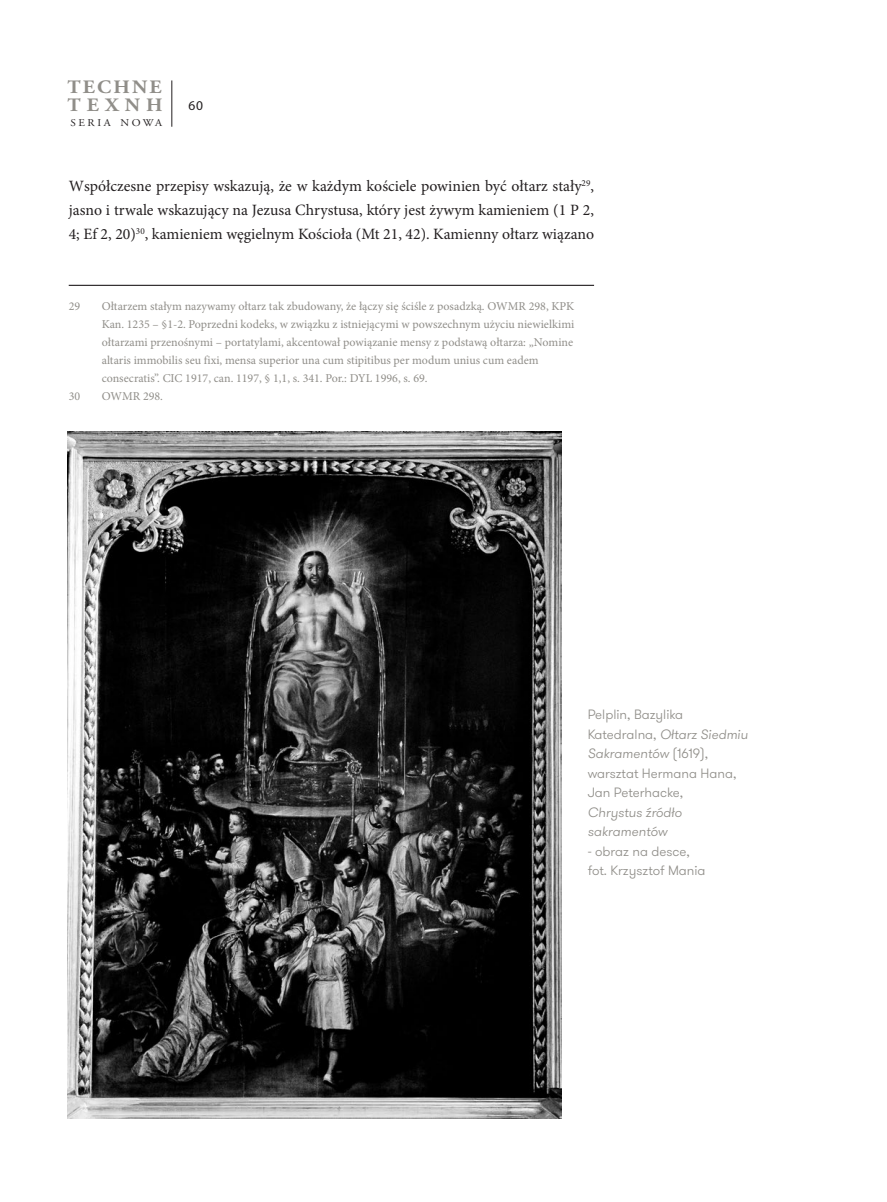
<style>
.page{position:relative;width:887px;height:1202px;background:#fff}
.page>*{position:absolute;margin:0;border:0;box-sizing:border-box;transform-origin:0 0}
.t1{font:700 18.9px/18px "Adobe Garamond Pro";letter-spacing:.105em;color:#908e89;scale:1.08 1}
.t2{font:15.75px/24px "Minion Pro";color:#231f20;text-align:justify}
.t3{font:300 13.5px/19.5px "GT Walsheim Pro";color:#908e89}
.t4{font:italic 300 13.5px/19.5px "GT Walsheim Pro";color:#908e89}
.t5{font:13.5px "Myriad Pro";color:#231f20}
.t6{font:12px/18px "Minion Pro";color:#908e89}
.t7{font:10.35px "Adobe Garamond Pro";letter-spacing:.235em;color:#231f20;scale:1.08 1}
.s1{font-style:italic}
</style>
<div class="page">
<hr style="left:171px;top:80px;width:1px;height:47px;background:#231f20">
<hr style="left:69px;top:285px;width:525px;height:1px;background:#231f20">
<img style="left:68px;top:431px;width:493px;height:687px">
<h1 class="t1" style="left:68px;top:79px;width:90px">TECHNE<br>TEXNH</h1>
<p class="t7" style="left:70px;top:117px;width:86px">SERIA NOWA</p>
<p class="t5" style="left:188px;top:98px;width:16px">60</p>
<p class="t2" style="left:69px;top:174px;width:527px">Współczesne przepisy wskazują, że w każdym kościele powinien być ołtarz stały<sup>29</sup>, jasno i trwale wskazujący na Jezusa Chrystusa, który jest żywym kamieniem (1 P 2, 4; Ef 2, 20)<sup>30</sup>, kamieniem węgielnym Kościoła (Mt 21, 42). Kamienny ołtarz wiązano</p>
<p class="t6" style="left:69px;top:297px;width:13px">29</p>
<p class="t6" style="left:102px;top:297px;width:474px">Ołtarzem stałym nazywamy ołtarz tak zbudowany, że łączy się ściśle z posadzką. OWMR 298, KPK Kan. 1235 – §1-2. Poprzedni kodeks, w związku z istniejącymi w powszechnym użyciu niewielkimi ołtarzami przenośnymi – portatylami, akcentował powiązanie mensy z podstawą ołtarza: „Nomine altaris immobilis seu fixi, mensa superior una cum stipitibus per modum unius cum eadem consecratis”. CIC 1917, can. 1197, § 1,1, s. 341. Por.: DYL 1996, s. 69.</p>
<p class="t6" style="left:69px;top:387px;width:13px">30</p>
<p class="t6" style="left:102px;top:387px;width:63px">OWMR 298.</p>
<p class="t3" style="left:587px;top:705px;width:162px">Pelplin, Bazylika<br>Katedralna, <span class="s1">Ołtarz Siedmiu<br>Sakramentów</span> (1619), warsztat Hermana Hana,<br>Jan Peterhacke,</p>
<p class="t4" style="left:587px;top:802px;width:96px">Chrystus źródło sakramentów</p>
<p class="t3" style="left:587px;top:841px;width:119px">- obraz na desce, fot. Krzysztof Mania</p>
</div>
